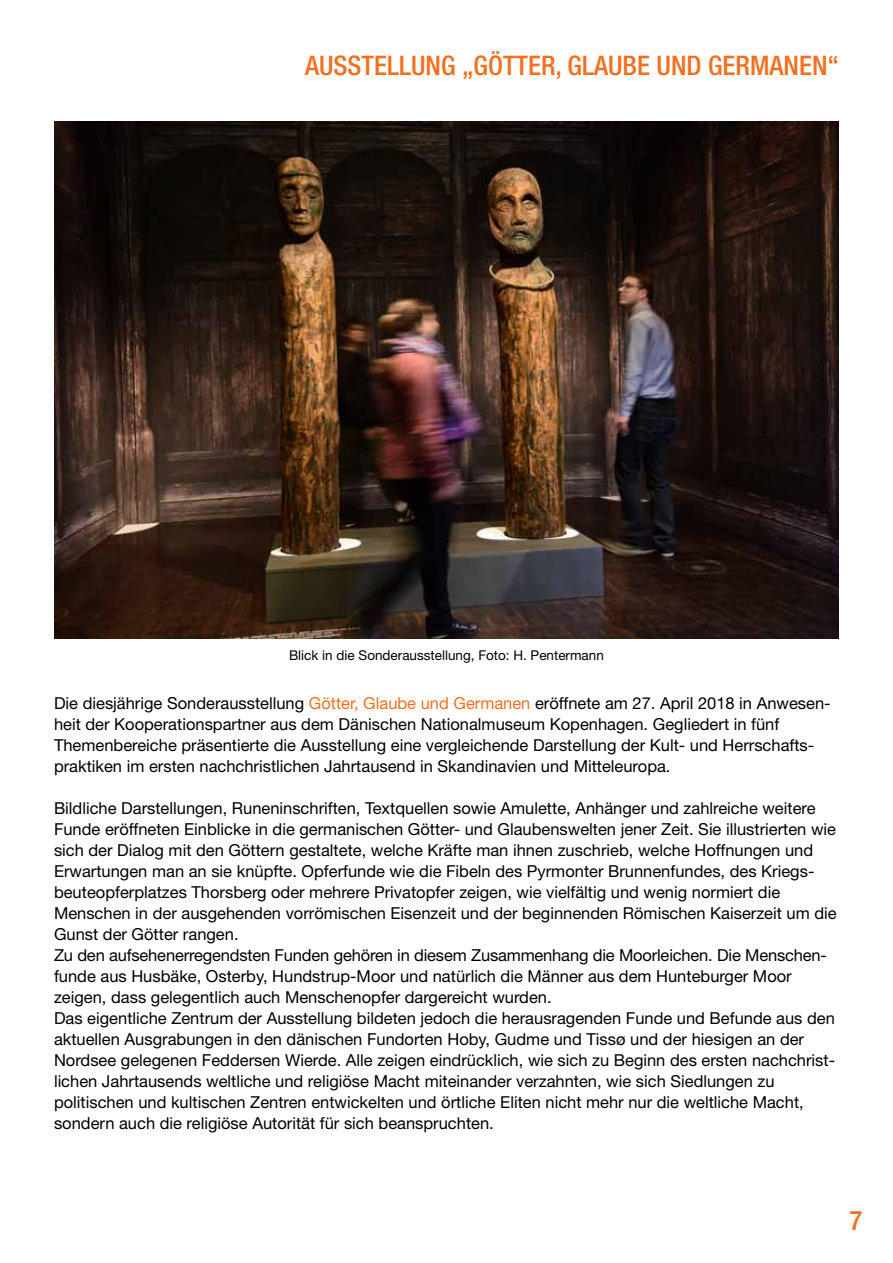
<style>
.page{position:relative;width:893px;height:1263px;background:#fff}
.page>*{position:absolute;margin:0;border:0;box-sizing:border-box;transform-origin:0 0}
.t1{font:500 condensed 27px "Helvetica Neue";color:#f37021}
.t2{font:16.5px/21px "Helvetica Neue";color:#000}
.t3{font:13.5px "Helvetica Neue";color:#000}
.s1{color:#f37021}
</style>
<div class="page">
<img style="left:54px;top:122px;width:785px;height:517px">
<h1 class="t1" style="left:305px;top:49px;width:535px">AUSSTELLUNG „GÖTTER, GLAUBE UND GERMANEN“</h1>
<p class="t3" style="left:289px;top:647px;width:316px">Blick in die Sonderausstellung, Foto: H. Pentermann</p>
<p class="t2" style="left:54px;top:692px;width:778px">Die diesjährige Sonderausstellung <span class="s1">Götter, Glaube und Germanen</span> eröffnete am 27. April 2018 in Anwesen&shy;heit der Kooperationspartner aus dem Dänischen Nationalmuseum Kopenhagen. Gegliedert in fünf Themenbereiche präsentierte die Ausstellung eine vergleichende Darstellung der Kult- und Herrschafts&shy;praktiken im ersten nachchristlichen Jahrtausend in Skandinavien und Mitteleuropa.</p>
<p class="t2" style="left:54px;top:797px;width:784px">Bildliche Darstellungen, Runeninschriften, Textquellen sowie Amulette, Anhänger und zahlreiche weitere Funde eröffneten Einblicke in die germanischen Götter- und Glaubenswelten jener Zeit. Sie illustrierten wie sich der Dialog mit den Göttern gestaltete, welche Kräfte man ihnen zuschrieb, welche Hoffnungen und Erwartungen man an sie knüpfte. Opferfunde wie die Fibeln des Pyrmonter Brunnenfundes, des Kriegs&shy;beuteopferplatzes Thorsberg oder mehrere Privatopfer zeigen, wie vielfältig und wenig normiert die Menschen in der ausgehenden vorrömischen Eisenzeit und der beginnenden Römischen Kaiserzeit um die Gunst der Götter rangen.<br>Zu den aufsehenerregendsten Funden gehören in diesem Zusammenhang die Moorleichen. Die Menschen&shy;funde aus Husbäke, Osterby, Hundstrup-Moor und natürlich die Männer aus dem Hunteburger Moor zeigen, dass gelegentlich auch Menschenopfer dargereicht wurden.<br>Das eigentliche Zentrum der Ausstellung bildeten jedoch die herausragenden Funde und Befunde aus den aktuellen Ausgrabungen in den dänischen Fundorten Hoby, Gudme und Tissø und der hiesigen an der Nordsee gelegenen Feddersen Wierde. Alle zeigen eindrücklich, wie sich zu Beginn des ersten nachchrist&shy;lichen Jahrtausends weltliche und religiöse Macht miteinander verzahnten, wie sich Siedlungen zu politischen und kultischen Zentren entwickelten und örtliche Eliten nicht mehr nur die weltliche Macht, sondern auch die religiöse Autorität für sich beanspruchten.</p>
<h1 class="t1" style="left:849px;top:1204px;width:14px">7</h1>
</div>
